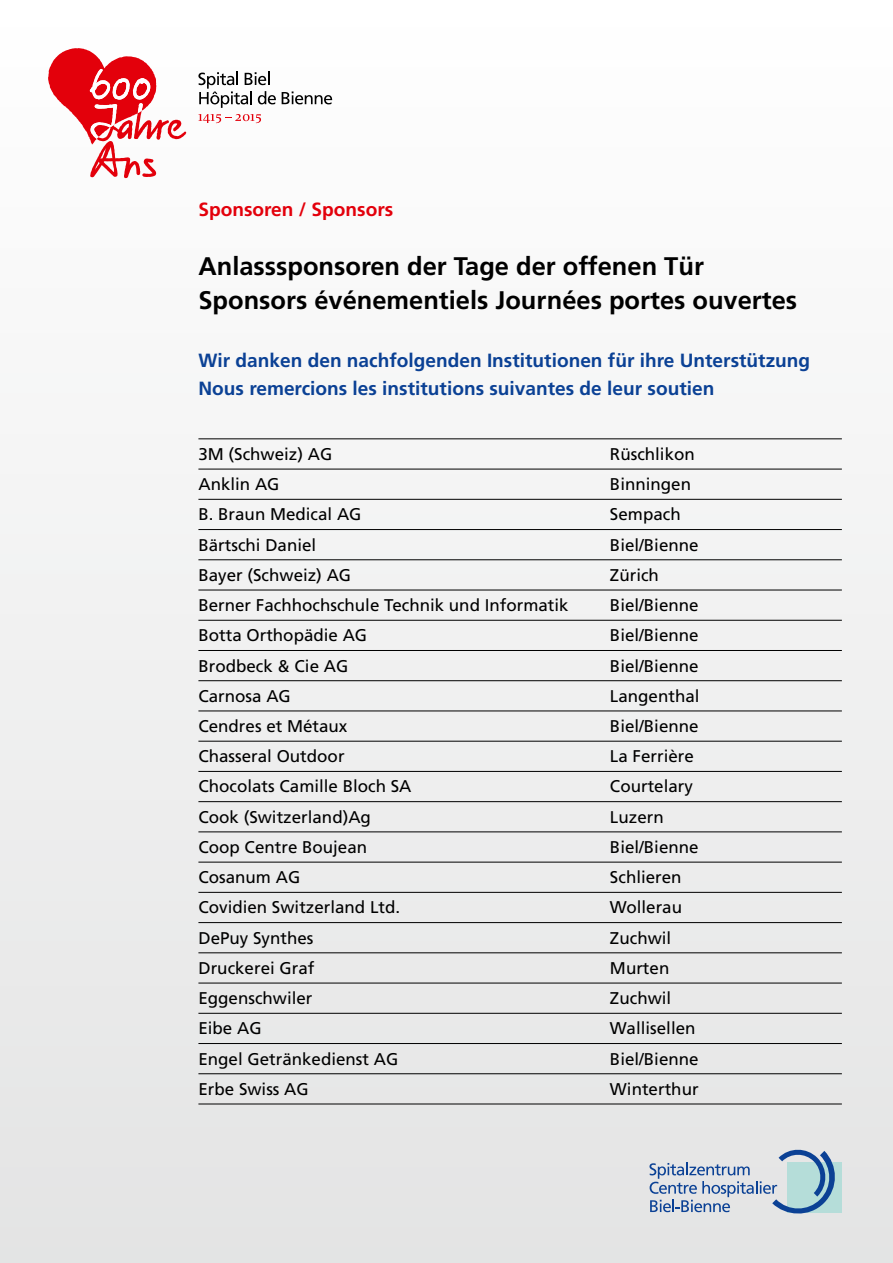
<style>
.page{position:relative;width:893px;height:1263px;background:#fff}
.page>*{position:absolute;margin:0;border:0;box-sizing:border-box;transform-origin:0 0}
.t1{font:700 25.5px/33.9px "Frutiger";color:#000}
.t2{font:700 19.05px/27.6px "Frutiger";color:#0b4195}
.t3{font:700 19.05px "Frutiger";color:#e3000b}
.t4{font:16.95px "Frutiger";color:#000}
</style>
<div class="page">
<div style="left:0;top:0;width:893px;height:1263px;background:linear-gradient(to bottom,#fefefe,#e2e2e2)"></div>
<div style="left:787px;top:1162px;width:55px;height:50px;background:#b5ddd9"></div>
<svg style="left:649px;top:1147px;width:190px;height:71px;background:#b9c8d6"></svg>
<svg style="left:48px;top:48px;width:138px;height:130px"></svg>
<svg style="left:198px;top:72px;width:78px;height:36px"></svg>
<svg style="left:282px;top:91px;width:50px;height:13px"></svg>
<svg style="left:198px;top:114px;width:63px;height:9px"></svg>
<hr style="left:198px;top:439px;width:644px;height:1px;background:#000">
<hr style="left:198px;top:469px;width:644px;height:1px;background:#000">
<hr style="left:198px;top:499px;width:644px;height:1px;background:#000">
<hr style="left:198px;top:529px;width:644px;height:1px;background:#000">
<hr style="left:198px;top:559px;width:644px;height:1px;background:#000">
<hr style="left:198px;top:590px;width:644px;height:1px;background:#000">
<hr style="left:198px;top:620px;width:644px;height:1px;background:#000">
<hr style="left:198px;top:650px;width:644px;height:1px;background:#000">
<hr style="left:198px;top:680px;width:644px;height:1px;background:#000">
<hr style="left:198px;top:711px;width:644px;height:1px;background:#000">
<hr style="left:198px;top:741px;width:644px;height:1px;background:#000">
<hr style="left:198px;top:771px;width:644px;height:1px;background:#000">
<hr style="left:198px;top:801px;width:644px;height:1px;background:#000">
<hr style="left:198px;top:832px;width:644px;height:1px;background:#000">
<hr style="left:198px;top:862px;width:644px;height:1px;background:#000">
<hr style="left:198px;top:892px;width:644px;height:1px;background:#000">
<hr style="left:198px;top:922px;width:644px;height:1px;background:#000">
<hr style="left:198px;top:952px;width:644px;height:1px;background:#000">
<hr style="left:198px;top:983px;width:644px;height:1px;background:#000">
<hr style="left:198px;top:1013px;width:644px;height:1px;background:#000">
<hr style="left:198px;top:1043px;width:644px;height:1px;background:#000">
<hr style="left:198px;top:1073px;width:644px;height:1px;background:#000">
<hr style="left:198px;top:1104px;width:644px;height:1px;background:#000">
<p class="t3" style="left:198px;top:198px;width:196px">Sponsoren / Sponsors</p>
<h1 class="t1" style="left:198px;top:249px;width:600px">Anlasssponsoren der Tage der offenen Tür<br>Sponsors événementiels Journées portes ouvertes</h1>
<p class="t2" style="left:198px;top:347px;width:613px">Wir danken den nachfolgenden Institutionen für ihre Unterstützung<br>Nous remercions les institutions suivantes de leur soutien</p>
<p class="t4" style="left:198px;top:444px;width:135px">3M (Schweiz) AG</p>
<p class="t4" style="left:610px;top:444px;width:86px">Rüschlikon</p>
<p class="t4" style="left:198px;top:474px;width:83px">Anklin AG</p>
<p class="t4" style="left:610px;top:474px;width:83px">Binningen</p>
<p class="t4" style="left:198px;top:504px;width:165px">B. Braun Medical AG</p>
<p class="t4" style="left:610px;top:504px;width:72px">Sempach</p>
<p class="t4" style="left:198px;top:535px;width:119px">Bärtschi Daniel</p>
<p class="t4" style="left:610px;top:535px;width:90px">Biel/Bienne</p>
<p class="t4" style="left:198px;top:565px;width:154px">Bayer (Schweiz) AG</p>
<p class="t4" style="left:610px;top:565px;width:51px">Zürich</p>
<p class="t4" style="left:198px;top:595px;width:372px">Berner Fachhochschule Technik und Informatik</p>
<p class="t4" style="left:610px;top:595px;width:90px">Biel/Bienne</p>
<p class="t4" style="left:198px;top:625px;width:170px">Botta Orthopädie AG</p>
<p class="t4" style="left:610px;top:625px;width:90px">Biel/Bienne</p>
<p class="t4" style="left:198px;top:656px;width:151px">Brodbeck &amp; Cie AG</p>
<p class="t4" style="left:610px;top:656px;width:90px">Biel/Bienne</p>
<p class="t4" style="left:198px;top:686px;width:94px">Carnosa AG</p>
<p class="t4" style="left:610px;top:686px;width:91px">Langenthal</p>
<p class="t4" style="left:198px;top:716px;width:150px">Cendres et Métaux</p>
<p class="t4" style="left:610px;top:716px;width:90px">Biel/Bienne</p>
<p class="t4" style="left:198px;top:746px;width:148px">Chasseral Outdoor</p>
<p class="t4" style="left:610px;top:746px;width:85px">La Ferrière</p>
<p class="t4" style="left:198px;top:777px;width:215px">Chocolats Camille Bloch SA</p>
<p class="t4" style="left:610px;top:777px;width:84px">Courtelary</p>
<p class="t4" style="left:198px;top:807px;width:174px">Cook (Switzerland)Ag</p>
<p class="t4" style="left:610px;top:807px;width:55px">Luzern</p>
<p class="t4" style="left:198px;top:837px;width:170px">Coop Centre Boujean</p>
<p class="t4" style="left:610px;top:837px;width:90px">Biel/Bienne</p>
<p class="t4" style="left:198px;top:867px;width:103px">Cosanum AG</p>
<p class="t4" style="left:610px;top:867px;width:73px">Schlieren</p>
<p class="t4" style="left:198px;top:897px;width:203px">Covidien Switzerland Ltd.</p>
<p class="t4" style="left:610px;top:897px;width:74px">Wollerau</p>
<p class="t4" style="left:198px;top:928px;width:117px">DePuy Synthes</p>
<p class="t4" style="left:610px;top:928px;width:63px">Zuchwil</p>
<p class="t4" style="left:198px;top:958px;width:117px">Druckerei Graf</p>
<p class="t4" style="left:610px;top:958px;width:61px">Murten</p>
<p class="t4" style="left:198px;top:988px;width:116px">Eggenschwiler</p>
<p class="t4" style="left:610px;top:988px;width:63px">Zuchwil</p>
<p class="t4" style="left:198px;top:1018px;width:65px">Eibe AG</p>
<p class="t4" style="left:610px;top:1018px;width:87px">Wallisellen</p>
<p class="t4" style="left:198px;top:1049px;width:201px">Engel Getränkedienst AG</p>
<p class="t4" style="left:610px;top:1049px;width:90px">Biel/Bienne</p>
<p class="t4" style="left:198px;top:1079px;width:112px">Erbe Swiss AG</p>
<p class="t4" style="left:610px;top:1079px;width:90px">Winterthur</p>
</div>
